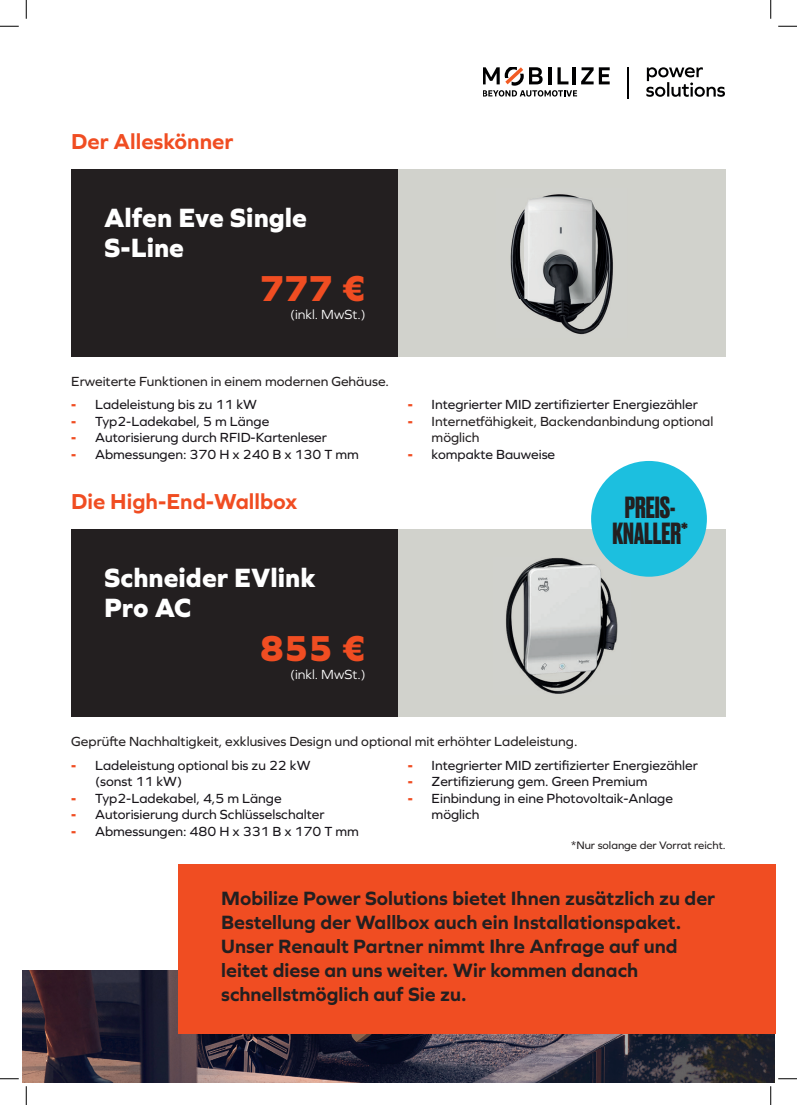
<style>
.page{position:relative;width:797px;height:1105px;background:#fff}
.page>*{position:absolute;margin:0;border:0;box-sizing:border-box;transform-origin:0 0}
.t1{font:800 37.5px "Graphie";color:#f04d22}
.t2{font:700 28.75px/26.2px "Druk";color:#231f20;text-align:center}
.t3{font:800 27.5px/30px "Graphie";color:#fff}
.t4{font:700 22.5px "Graphie";color:#f04d22}
.t5{font:700 20px/24px "Graphie";color:#231f20}
.t6{font:13.75px/16.5px "Graphie";color:#171419}
.t7{font:13.75px/16.5px "Graphie";color:#231f20}
.t8{font:13.75px "Graphie";color:#fff}
.t9{font:11.25px "Graphie";color:#231f20}
.s1{font-weight:800;color:#f04d22}
</style>
<div class="page">
<div style="left:71px;top:169px;width:327px;height:188px;background:#231f20"></div>
<div style="left:398px;top:169px;width:327px;height:188px;background:#d1d2cc"></div>
<hr style="left:627px;top:67px;width:1px;height:32px;background:#000001">
<svg style="left:646px;top:67px;width:79px;height:30px"></svg>
<svg style="left:599px;top:67px;width:10px;height:17px"></svg>
<svg style="left:483px;top:67px;width:110px;height:30px"></svg>
<img style="left:23px;top:970px;width:751px;height:112px">
<div style="left:177px;top:864px;width:598px;height:170px;background:#f04d22"></div>
<img style="left:510px;top:194px;width:103px;height:141px">
<div style="left:71px;top:529px;width:327px;height:188px;background:#231f20"></div>
<div style="left:398px;top:529px;width:327px;height:188px;background:#d1d2cc"></div>
<img style="left:506px;top:558px;width:121px;height:136px">
<div style="left:591px;top:461px;width:116px;height:116px;background:#1cbfdf;border-radius:50%"></div>
<svg style="left:0;top:25px;width:19px;height:2px"></svg>
<svg style="left:778px;top:25px;width:19px;height:2px"></svg>
<svg style="left:0;top:1078px;width:19px;height:1px"></svg>
<svg style="left:778px;top:1078px;width:19px;height:1px"></svg>
<svg style="left:25px;top:0;width:2px;height:19px"></svg>
<svg style="left:25px;top:1086px;width:2px;height:19px"></svg>
<svg style="left:770px;top:0;width:1px;height:19px"></svg>
<svg style="left:770px;top:1086px;width:1px;height:19px"></svg>
<h3 class="t4" style="left:71px;top:129px;width:163px">Der Alleskönner</h3>
<h3 class="t3" style="left:104px;top:203px;width:204px">Alfen Eve Single<br>S-Line</h3>
<h1 class="t1" style="left:260px;top:266px;width:107px">777 €</h1>
<p class="t8" style="left:290px;top:306px;width:77px">(inkl. MwSt.)</p>
<p class="t7" style="left:71px;top:373px;width:319px">Erweiterte Funktionen in einem modernen Gehäuse.</p>
<p class="t6" style="left:71px;top:396px;width:187px"><span class="s1">-</span> Ladeleistung bis zu 11 kW</p>
<p class="t6" style="left:71px;top:413px;width:199px"><span class="s1">-</span> Typ2-Ladekabel, 5 m Länge</p>
<p class="t6" style="left:71px;top:429px;width:257px"><span class="s1">-</span> Autorisierung durch RFID-Kartenleser</p>
<p class="t6" style="left:71px;top:446px;width:289px"><span class="s1">-</span> Abmessungen: 370 H x 240 B x 130 T mm</p>
<h3 class="t4" style="left:71px;top:488px;width:228px">Die High-End-Wallbox</h3>
<h3 class="t3" style="left:104px;top:563px;width:213px">Schneider EVlink<br>Pro AC</h3>
<h1 class="t1" style="left:260px;top:626px;width:107px">855 €</h1>
<p class="t8" style="left:290px;top:666px;width:77px">(inkl. MwSt.)</p>
<p class="t6" style="left:408px;top:396px;width:291px"><span class="s1">-</span> Integrierter MID zertifizierter Energiezähler</p>
<p class="t7" style="left:431px;top:413px;width:283px;text-indent:-24px"><span class="s1">-</span> Internetfähigkeit, Backendanbindung optional möglich</p>
<p class="t6" style="left:408px;top:446px;width:149px"><span class="s1">-</span> kompakte Bauweise</p>
<h2 class="t2" style="left:612px;top:492px;width:77px">PREIS-<br>KNALLER*</h2>
<p class="t7" style="left:71px;top:733px;width:508px">Geprüfte Nachhaltigkeit, exklusives Design und optional mit erhöhter Ladeleistung.</p>
<p class="t6" style="left:95px;top:757px;width:217px;text-indent:-24px"><span class="s1">-</span> Ladeleistung optional bis zu 22 kW (sonst 11 kW)</p>
<p class="t6" style="left:71px;top:790px;width:212px"><span class="s1">-</span> Typ2-Ladekabel, 4,5 m Länge</p>
<p class="t6" style="left:71px;top:806px;width:255px"><span class="s1">-</span> Autorisierung durch Schlüsselschalter</p>
<p class="t6" style="left:71px;top:823px;width:289px"><span class="s1">-</span> Abmessungen: 480 H x 331 B x 170 T mm</p>
<p class="t6" style="left:408px;top:757px;width:291px"><span class="s1">-</span> Integrierter MID zertifizierter Energiezähler</p>
<p class="t6" style="left:408px;top:773px;width:241px"><span class="s1">-</span> Zertifizierung gem. Green Premium</p>
<p class="t6" style="left:431px;top:790px;width:243px;text-indent:-24px"><span class="s1">-</span> Einbindung in eine Photovoltaik-Anlage möglich</p>
<p class="t9" style="left:571px;top:838px;width:156px">*Nur solange der Vorrat reicht.</p>
<h3 class="t5" style="left:221px;top:886px;width:495px">Mobilize Power Solutions bietet Ihnen zusätzlich zu der Bestellung der Wallbox auch ein Installationspaket.<br>Unser Renault Partner nimmt Ihre Anfrage auf und leitet diese an uns weiter. Wir kommen danach schnellstmöglich auf Sie zu.</h3>
</div>
